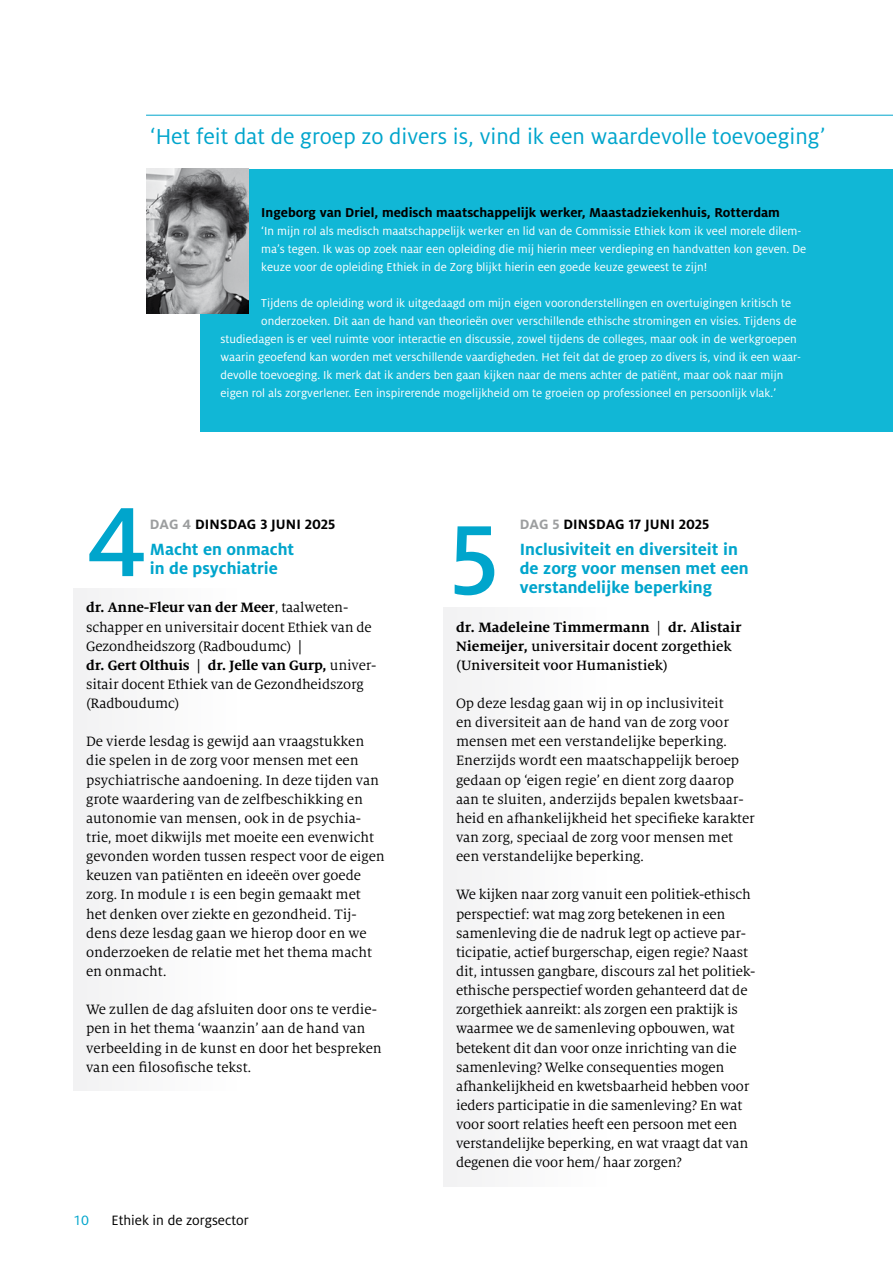
<style>
.page{position:relative;width:893px;height:1263px;background:#fff}
.page>*{position:absolute;margin:0;border:0;box-sizing:border-box;transform-origin:0 0}
.t1{font:500 108.45px "Milo OT";color:#00a5cc}
.t2{font:24px "Milo OT";color:#00a5cc}
.t3{font:700 18px/19.2px "Milo OT";color:#00a5cc}
.t4{font:15px/19.2px "Milo Serif OT";color:#000}
.t5{font:500 15px/19.2px "Milo Serif OT";color:#000}
.t6{font:700 15px "Milo OT";letter-spacing:.01em;color:#000}
.t7{font:15px "Milo OT";color:#000}
.t8{font:15px "Milo OT";color:#00a5cc}
.t9{font:700 14.25px "Milo OT";color:#000}
.t10{font:12.75px/18px "Milo OT";color:#fff}
.s1{color:#9c9e9f}
.s2{font-weight:700}
</style>
<div class="page">
<div style="left:73px;top:588px;width:164px;height:503px;background:#f2f2f3"></div>
<div style="left:444px;top:607px;width:163px;height:579px;background:#f2f2f3"></div>
<div style="left:201px;top:169px;width:692px;height:263px;background:#11b7d6"></div>
<hr style="left:146px;top:115px;width:747px;height:1px;background:#00a5cc">
<img style="left:146px;top:169px;width:103px;height:144px">
<h2 class="t2" style="left:150px;top:124px;width:676px">‘Het feit dat de groep zo divers is, vind ik een waardevolle toevoeging’</h2>
<p class="t9" style="left:261px;top:204px;width:520px">Ingeborg van Driel, medisch maatschappelijk werker, Maastadziekenhuis, Rotterdam</p>
<p class="t10" style="left:261px;top:222px;width:546px">‘In mijn rol als medisch maatschappelijk werker en lid van de Commissie Ethiek kom ik veel morele dilem&shy;ma’s tegen. Ik was op zoek naar een opleiding die mij hierin meer verdieping en handvatten kon geven. De keuze voor de opleiding Ethiek in de Zorg blijkt hierin een goede keuze geweest te zijn!</p>
<p class="t10" style="left:261px;top:294px;width:532px">Tijdens de opleiding word ik uitgedaagd om mijn eigen vooronderstellingen en overtuigingen kritisch te</p>
<p class="t10" style="left:261px;top:312px;width:537px">onderzoeken. Dit aan de hand van theorieën over verschillende ethische stromingen en visies. Tijdens de</p>
<p class="t10" style="left:220px;top:330px;width:578px">studiedagen is er veel ruimte voor interactie en discussie, zowel tijdens de colleges, maar ook in de werkgroepen</p>
<p class="t10" style="left:220px;top:348px;width:582px">waarin geoefend kan worden met verschillende vaardigheden. Het feit dat de groep zo divers is, vind ik een waar-</p>
<p class="t10" style="left:220px;top:366px;width:564px">devolle toevoeging. Ik merk dat ik anders ben gaan kijken naar de mens achter de patiënt, maar ook naar mijn</p>
<p class="t10" style="left:220px;top:384px;width:557px">eigen rol als zorgverlener. Een inspirerende mogelijkheid om te groeien op professioneel en persoonlijk vlak.’</p>
<h1 class="t1" style="left:86px;top:467px;width:63px">4</h1>
<p class="t6" style="left:150px;top:515px;width:187px"><span class="s1">DAG 4</span> DINSDAG 3 JUNI 2025</p>
<p class="t3" style="left:150px;top:540px;width:146px">Macht en onmacht in de psychiatrie</p>
<p class="t4" style="left:86px;top:598px;width:292px"><span class="s2">dr. Anne-Fleur van der Meer</span>, taalweten&shy;schapper en universitair docent Ethiek van de Gezondheidszorg (Radboudumc) <span class="s2">|<br>dr. Gert Olthuis | dr. Jelle van Gurp,</span> univer&shy;sitair docent Ethiek van de Gezondheidszorg (Radboudumc)</p>
<p class="t4" style="left:86px;top:732px;width:300px">De vierde lesdag is gewijd aan vraagstukken die spelen in de zorg voor mensen met een psychiatrische aandoening. In deze tijden van grote waardering van de zelfbeschikking en autonomie van mensen, ook in de psychia&shy;trie, moet dikwijls met moeite een evenwicht gevonden worden tussen respect voor de eigen keuzen van patiënten en ideeën over goede zorg. In module 1 is een begin gemaakt met het denken over ziekte en gezondheid. Tij&shy;dens deze lesdag gaan we hierop door en we onderzoeken de relatie met het thema macht en onmacht.</p>
<p class="t4" style="left:86px;top:1000px;width:297px">We zullen de dag afsluiten door ons te verdie&shy;pen in het thema ‘waanzin’ aan de hand van verbeelding in de kunst en door het bespreken van een filosofische tekst.</p>
<p class="t8" style="left:73px;top:1212px;width:17px">10</p>
<p class="t7" style="left:112px;top:1212px;width:139px">Ethiek in de zorgsector</p>
<p class="t6" style="left:520px;top:515px;width:191px"><span class="s1">DAG 5</span> DINSDAG 17 JUNI 2025</p>
<p class="t3" style="left:520px;top:540px;width:230px">Inclusiviteit en diversiteit in de zorg voor mensen met een verstandelijke beperking</p>
<p class="t5" style="left:456px;top:617px;width:287px"><span class="s2">dr. Madeleine Timmermann</span> | <span class="s2">dr. Alistair<br>Niemeijer,</span> universitair docent zorgethiek (Universiteit voor Humanistiek)</p>
<p class="t4" style="left:456px;top:694px;width:300px">Op deze lesdag gaan wij in op inclusiviteit<br>en diversiteit aan de hand van de zorg voor mensen met een verstandelijke beperking.<br>Enerzijds wordt een maatschappelijk beroep gedaan op ‘eigen regie’ en dient zorg daarop aan te sluiten, anderzijds bepalen kwetsbaar&shy;heid en afhankelijkheid het specifieke karakter van zorg, speciaal de zorg voor mensen met een verstandelijke beperking.</p>
<p class="t4" style="left:456px;top:885px;width:301px">We kijken naar zorg vanuit een politiek-ethisch perspectief: wat mag zorg betekenen in een samenleving die de nadruk legt op actieve par&shy;ticipatie, actief burgerschap, eigen regie? Naast dit, intussen gangbare, discours zal het politiek&shy;ethische perspectief worden gehanteerd dat de zorgethiek aanreikt: als zorgen een praktijk is waarmee we de samenleving opbouwen, wat betekent dit dan voor onze inrichting van die samenleving? Welke consequenties mogen afhankelijkheid en kwetsbaarheid hebben voor ieders participatie in die samenleving? En wat voor soort relaties heeft een persoon met een verstandelijke beperking, en wat vraagt dat van degenen die voor hem/ haar zorgen?</p>
<h1 class="t1" style="left:448px;top:485px;width:52px">5</h1>
</div>
